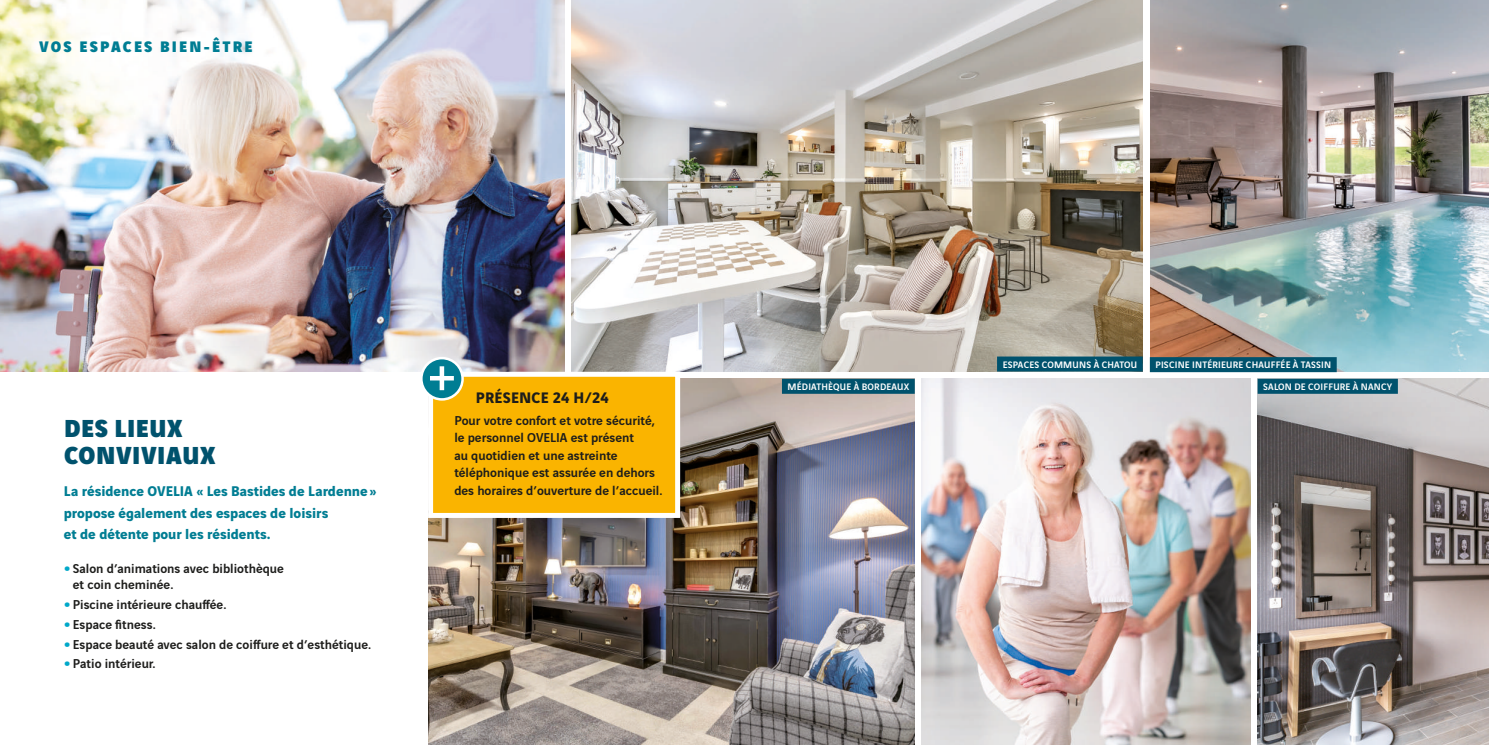
<style>
.page{position:relative;width:1489px;height:745px;background:#fff}
.page>*{position:absolute;margin:0;border:0;box-sizing:border-box;transform-origin:0 0}
.t1{font:66.88px "Vinci Sans";color:#fff}
.t2{font:900 26.25px/27.5px "Vinci Sans";letter-spacing:.02em;color:#00526d}
.t3{font:900 16.25px "Vinci Sans";letter-spacing:.13em;color:#007d93}
.t4{font:700 16.25px "Vinci Sans";letter-spacing:.02em;color:#1d1d1b}
.t5{font:700 15px/21.2px "Vinci Sans";color:#007d93}
.t6{font:500 13.75px/17.5px "Vinci Sans";color:#1d1d1b}
.t7{font:500 10px "Vinci Sans";letter-spacing:.02em;color:#fff}
.s1{font-family:"Conduit ITC Extra";font-weight:700;color:#00a8c9}
</style>
<div class="page">
<img style="left:429px;top:378px;width:485px;height:366px">
<div style="left:782px;top:378px;width:132px;height:15px;background:#00526d"></div>
<img style="left:0;top:0;width:564px;height:371px">
<img style="left:572px;top:0;width:570px;height:371px">
<img style="left:921px;top:378px;width:329px;height:366px">
<img style="left:1257px;top:378px;width:231px;height:366px">
<div style="left:997px;top:356px;width:145px;height:15px;background:#00526d"></div>
<div style="left:1257px;top:378px;width:140px;height:15px;background:#00526d"></div>
<div style="left:428px;top:371px;width:252px;height:146px;background:#fab400;border:5px solid #fff"></div>
<div style="left:421px;top:358px;width:41px;height:41px;background:#007d93;border-radius:50%"></div>
<div style="left:420px;top:356px;width:44px;height:44px;border:2px solid #fff;border-radius:50%"></div>
<img style="left:1150px;top:0;width:338px;height:371px">
<div style="left:1149px;top:357px;width:187px;height:15px;background:#00526d"></div>
<p class="t3" style="left:39px;top:33px;width:215px">VOS ESPACES BIEN-ÊTRE</p>
<h2 class="t2" style="left:64px;top:411px;width:153px">DES LIEUX<br>CONVIVIAUX</h2>
<p class="t5" style="left:64px;top:479px;width:314px">La résidence OVELIA « Les Bastides de Lardenne » propose également des espaces de loisirs<br>et de détente pour les résidents.</p>
<p class="t6" style="left:73px;top:558px;width:212px;line-height:16.2px;text-indent:-9px"><span class="s1">•</span> Salon d’animations avec bibliothèque et coin cheminée.</p>
<p class="t6" style="left:64px;top:594px;width:164px"><span class="s1">•</span> Piscine intérieure chauffée.</p>
<p class="t6" style="left:64px;top:614px;width:93px"><span class="s1">•</span> Espace fitness.</p>
<p class="t6" style="left:64px;top:633px;width:309px"><span class="s1">•</span> Espace beauté avec salon de coiffure et d’esthétique.</p>
<p class="t6" style="left:64px;top:653px;width:93px"><span class="s1">•</span> Patio intérieur.</p>
<h1 class="t1" style="left:425px;top:322px;width:35px">+</h1>
<p class="t4" style="left:476px;top:385px;width:134px">PRÉSENCE 24 H/24</p>
<p class="t6" style="left:454px;top:409px;width:210px">Pour votre confort et votre sécurité, le personnel OVELIA est présent<br>au quotidien et une astreinte téléphonique est assurée en dehors des horaires d’ouverture de l’accueil.</p>
<p class="t7" style="left:787px;top:378px;width:123px">MÉDIATHÈQUE À BORDEAUX</p>
<p class="t7" style="left:1002px;top:356px;width:136px">ESPACES COMMUNS À CHATOU</p>
<p class="t7" style="left:1155px;top:357px;width:177px">PISCINE INTÉRIEURE CHAUFFÉE À TASSIN</p>
<p class="t7" style="left:1263px;top:378px;width:131px">SALON DE COIFFURE À NANCY</p>
</div>
